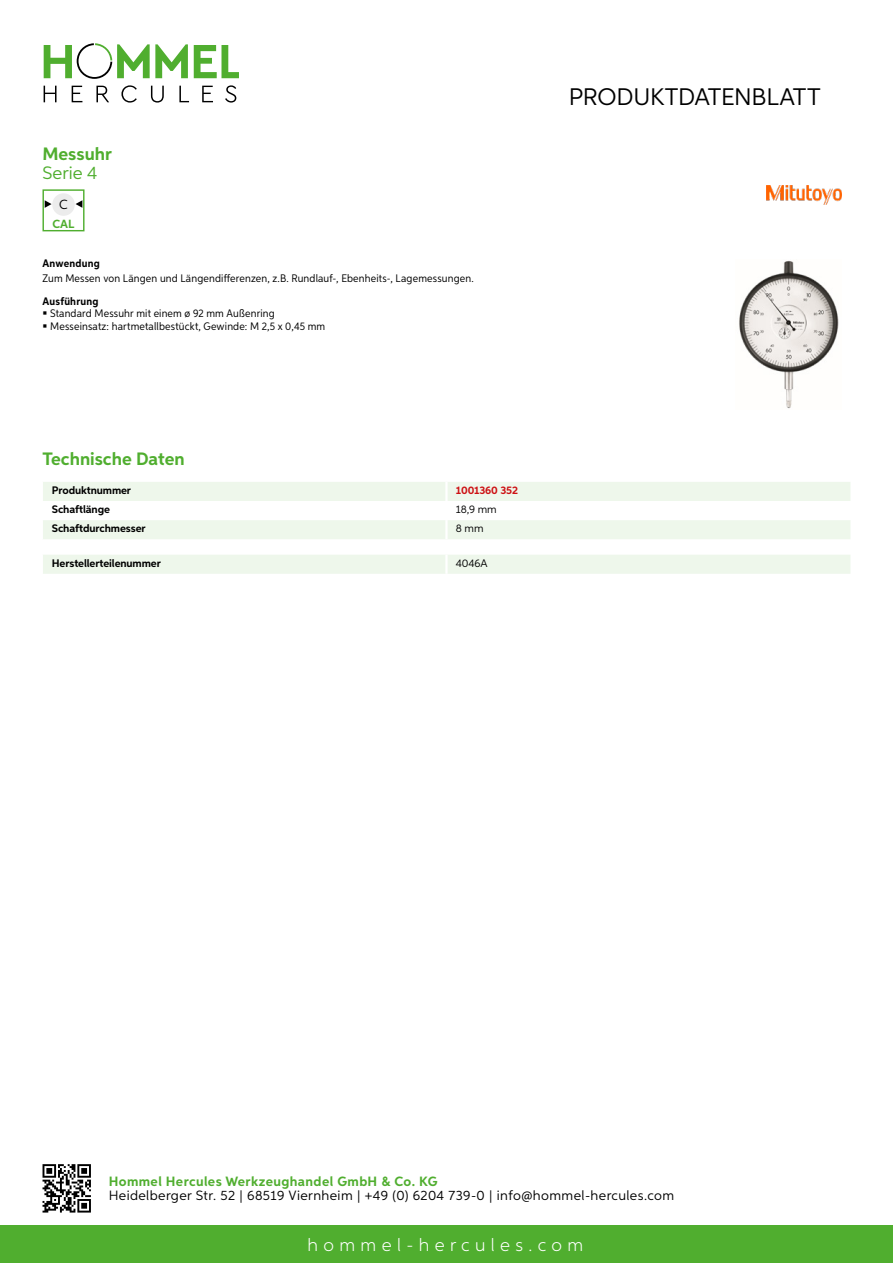
<style>
.page{position:relative;width:893px;height:1263px;background:#fff}
.page>*{position:absolute;margin:0;border:0;box-sizing:border-box;transform-origin:0 0}
.t1{font:24px "Aspira";letter-spacing:-.01em;color:#000}
.t2{font:700 18px "Aspira";color:#50ae2f}
.t3{font:300 18px "Aspira";letter-spacing:.3em;color:#fff}
.t4{font:18px "Aspira";color:#50ae2f}
.t5{font:13.5px "Aspira";letter-spacing:.03em;color:#000}
.t6{font:700 13.5px "Aspira";letter-spacing:.03em;color:#50ae2f}
.t7{font:13.35px "Aspira";color:#000}
.t8{font:700 11.85px "Aspira";color:#50ae2f}
.t9{font:10.95px/12.8px "Aspira Nar";letter-spacing:.015em;color:#000}
.t10{font:700 10.95px "Aspira";letter-spacing:-.01em;color:#000}
.t11{font:700 10.95px "Aspira Nar";letter-spacing:.02em;color:#000}
.t12{font:10.95px "Aspira";letter-spacing:-.01em;color:#000}
.t13{font:700 10.95px "Aspira";letter-spacing:-.01em;color:#cd1013}
</style>
<div class="page">
<div style="left:0;top:1226px;width:893px;height:37px;background:#50ae2f"></div>
<svg style="left:43px;top:1164px;width:48px;height:48px"></svg>
<svg style="left:194px;top:45px;width:45px;height:33px"></svg>
<svg style="left:44px;top:43px;width:144px;height:36px"></svg>
<svg style="left:44px;top:86px;width:13px;height:16px"></svg>
<svg style="left:72px;top:86px;width:10px;height:16px"></svg>
<svg style="left:96px;top:86px;width:13px;height:16px"></svg>
<svg style="left:121px;top:85px;width:16px;height:18px"></svg>
<svg style="left:151px;top:86px;width:13px;height:17px"></svg>
<svg style="left:179px;top:86px;width:10px;height:16px"></svg>
<svg style="left:202px;top:86px;width:11px;height:16px"></svg>
<svg style="left:225px;top:85px;width:11px;height:18px"></svg>
<svg style="left:43px;top:482px;width:807px;height:57px"></svg>
<hr style="left:445px;top:520px;width:3px;height:19px;background:#fff">
<div style="left:43px;top:555px;width:807px;height:19px;background:#eef7eb"></div>
<hr style="left:445px;top:555px;width:3px;height:19px;background:#fff">
<div style="left:43px;top:189px;width:42px;height:42px;border:1px solid #50ae2f"></div>
<div style="left:52px;top:193px;width:23px;height:23px;background:#ececec;border-radius:50%"></div>
<svg style="left:76px;top:200px;width:6px;height:8px"></svg>
<svg style="left:45px;top:200px;width:7px;height:8px"></svg>
<img style="left:739px;top:260px;width:100px;height:149px">
<img style="left:766px;top:185px;width:76px;height:19px">
<h2 class="t2" style="left:43px;top:142px;width:71px">Messuhr</h2>
<h2 class="t4" style="left:43px;top:162px;width:56px">Serie 4</h2>
<p class="t7" style="left:59px;top:196px;width:10px">C</p>
<p class="t8" style="left:53px;top:216px;width:23px">CAL</p>
<p class="t11" style="left:43px;top:257px;width:59px">Anwendung</p>
<p class="t9" style="left:43px;top:272px;width:433px">Zum Messen von Längen und Längendifferenzen, z.B. Rundlauf-, Ebenheits-, Lagemessungen.</p>
<p class="t11" style="left:43px;top:294px;width:58px">Ausführung</p>
<p class="t9" style="left:50px;top:307px;width:277px">Standard Messuhr mit einem ø 92 mm Außenring<br>Messeinsatz: hartmetallbestückt, Gewinde: M 2,5 x 0,45 mm</p>
<h2 class="t2" style="left:43px;top:448px;width:144px">Technische Daten</h2>
<p class="t10" style="left:52px;top:483px;width:81px">Produktnummer</p>
<p class="t13" style="left:456px;top:483px;width:64px">1001360 352</p>
<p class="t10" style="left:52px;top:502px;width:60px">Schaftlänge</p>
<p class="t12" style="left:456px;top:502px;width:42px">18,9 mm</p>
<p class="t10" style="left:52px;top:521px;width:95px">Schaftdurchmesser</p>
<p class="t12" style="left:456px;top:522px;width:29px">8 mm</p>
<p class="t10" style="left:52px;top:556px;width:111px">Herstellerteilenummer</p>
<p class="t12" style="left:456px;top:556px;width:33px">4046A</p>
<h1 class="t1" style="left:569px;top:82px;width:253px">Produktdatenblatt</h1>
<p class="t6" style="left:109px;top:1172px;width:330px">Hommel Hercules Werkzeughandel GmbH &amp; Co. KG</p>
<p class="t5" style="left:109px;top:1187px;width:567px">Heidelberger Str. 52 | 68519 Viernheim | +49 (0) 6204 739-0 | info@hommel-hercules.com</p>
<h2 class="t3" style="left:307px;top:1234px;width:277px">hommel-hercules.com</h2>
</div>
